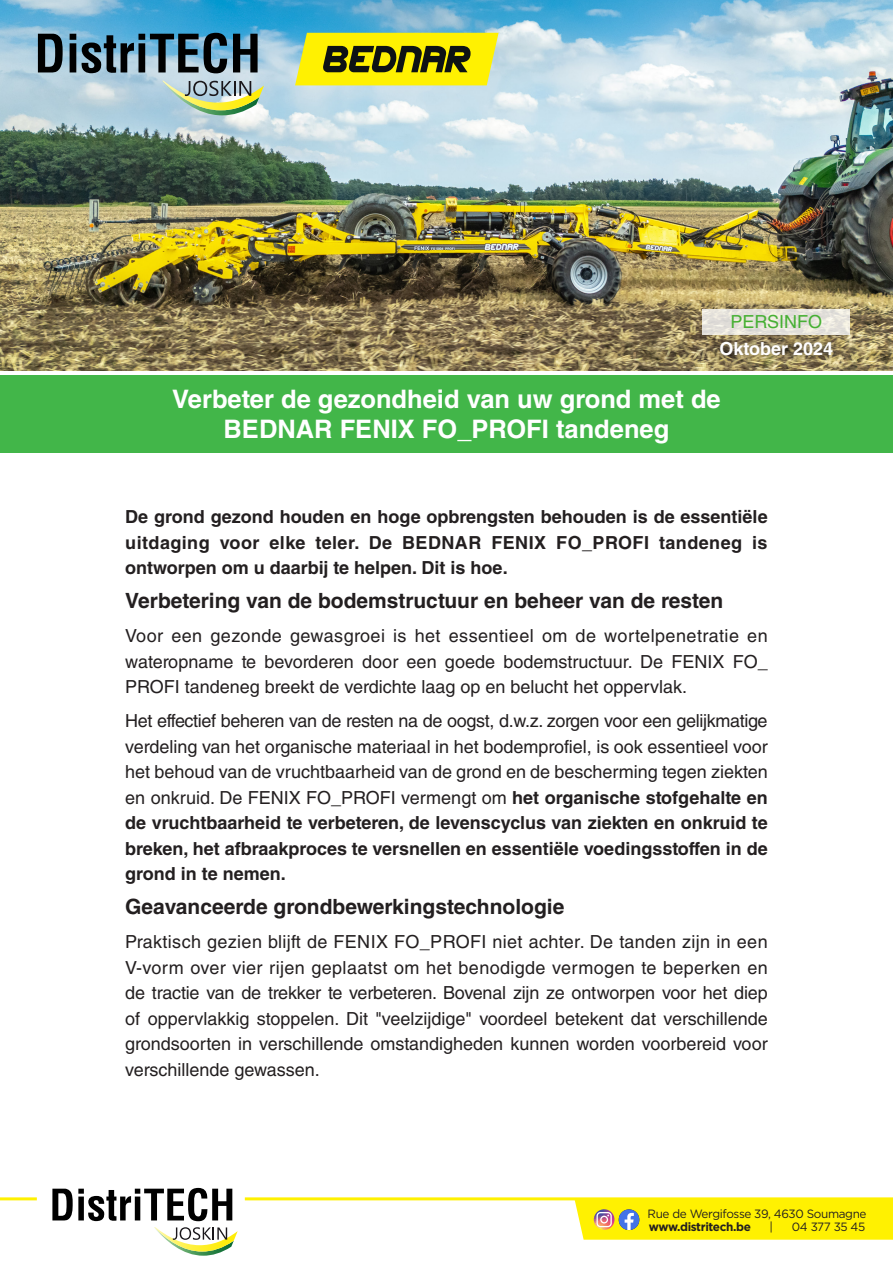
<style>
.page{position:relative;width:893px;height:1263px;background:#fff}
.page>*{position:absolute;margin:0;border:0;box-sizing:border-box;transform-origin:0 0}
.t1{font:700 25.5px/30.6px "Helvetica LT Std";color:#fff;text-align:center}
.t2{font:700 21px "Helvetica LT Std";color:#231f20}
.t3{font:18px/25.5px "Helvetica LT Std";color:#231f20;text-align:justify}
.t4{font:700 18px/25.5px "Helvetica LT Std";color:#231f20;text-align:justify}
.t5{font:700 18px "Helvetica LT Std";color:#fff}
.t6{font:18px "Helvetica LT Std";color:#47b034}
.t7{font:12px "Gotham";letter-spacing:-.03em;color:#231f20}
.t8{font:700 12px "Gotham";letter-spacing:-.03em;color:#231f20}
.s1{font-weight:700}
</style>
<div class="page">
<img style="left:0;top:0;width:893px;height:371px">
<img style="left:162px;top:110px;width:99px;height:5px">
<img style="left:162px;top:81px;width:102px;height:29px">
<svg style="left:185px;top:81px;width:66px;height:15px"></svg>
<svg style="left:38px;top:34px;width:25px;height:38px"></svg>
<svg style="left:70px;top:33px;width:157px;height:40px;background:#4e6c7d"></svg>
<svg style="left:233px;top:34px;width:25px;height:38px"></svg>
<svg style="left:295px;top:33px;width:204px;height:52px;background:#bfb913"></svg>
<svg style="left:574px;top:1200px;width:319px;height:40px;background:#f9ec11"></svg>
<hr style="left:245px;top:1197px;width:648px;height:3px;background:#fff101">
<hr style="left:0;top:1197px;width:37px;height:3px;background:#fff101">
<img style="left:183px;top:1251px;width:40px;height:5px">
<img style="left:154px;top:1227px;width:84px;height:24px">
<svg style="left:173px;top:1227px;width:54px;height:13px"></svg>
<svg style="left:52px;top:1188px;width:180px;height:33px"></svg>
<svg style="left:702px;top:309px;width:148px;height:25px;background:#e7e4dc"></svg>
<div style="left:711px;top:332px;width:130px;height:32px;background:#231f20;opacity:.75"></div>
<div style="left:0;top:375px;width:893px;height:77px;background:#42b649"></div>
<p class="t6" style="left:730px;top:311px;width:93px">PERSINFO</p>
<p class="t5" style="left:719px;top:337px;width:115px">Oktober 2024</p>
<p class="t1" style="left:172px;top:383px;width:550px">Verbeter de gezondheid van uw grond met de<br>BEDNAR FENIX FO_PROFI tandeneg</p>
<p class="t4" style="left:125px;top:504px;width:644px">De grond gezond houden en hoge opbrengsten behouden is de essentiële uitdaging voor elke teler. De BEDNAR FENIX FO_PROFI tandeneg is ontworpen om u daarbij te helpen. Dit is hoe.</p>
<p class="t2" style="left:125px;top:588px;width:600px">Verbetering van de bodemstructuur en beheer van de resten</p>
<p class="t3" style="left:125px;top:623px;width:644px">Voor een gezonde gewasgroei is het essentieel om de wortelpenetratie en wateropname te bevorderen door een goede bodemstructuur. De FENIX FO_ PROFI tandeneg breekt de verdichte laag op en belucht het oppervlak.</p>
<p class="t3" style="left:125px;top:708px;width:644px">Het effectief beheren van de resten na de oogst, d.w.z. zorgen voor een gelijkmatige verdeling van het organische materiaal in het bodemprofiel, is ook essentieel voor het behoud van de vruchtbaarheid van de grond en de bescherming tegen ziekten en onkruid. De FENIX FO_PROFI vermengt om <span class="s1">het organische stofgehalte en de vruchtbaarheid te verbeteren, de levenscyclus van ziekten en onkruid te breken, het afbraakproces te versnellen en essentiële voedingsstoffen in de grond in te nemen.</span></p>
<p class="t2" style="left:125px;top:894px;width:441px">Geavanceerde grondbewerkingstechnologie</p>
<p class="t3" style="left:125px;top:929px;width:644px">Praktisch gezien blijft de FENIX FO_PROFI niet achter. De tanden zijn in een V-vorm over vier rijen geplaatst om het benodigde vermogen te beperken en de tractie van de trekker te verbeteren. Bovenal zijn ze ontworpen voor het diep of oppervlakkig stoppelen. Dit "veelzijdige" voordeel betekent dat verschillende grondsoorten in verschillende omstandigheden kunnen worden voorbereid voor verschillende gewassen.</p>
<p class="t7" style="left:648px;top:1207px;width:221px">Rue de Wergifosse 39, 4630 Soumagne</p>
<p class="t8" style="left:649px;top:1220px;width:104px">www.distritech.be</p>
<p class="t7" style="left:770px;top:1220px;width:5px">|</p>
<p class="t7" style="left:792px;top:1220px;width:75px">04 377 35 45</p>
</div>
